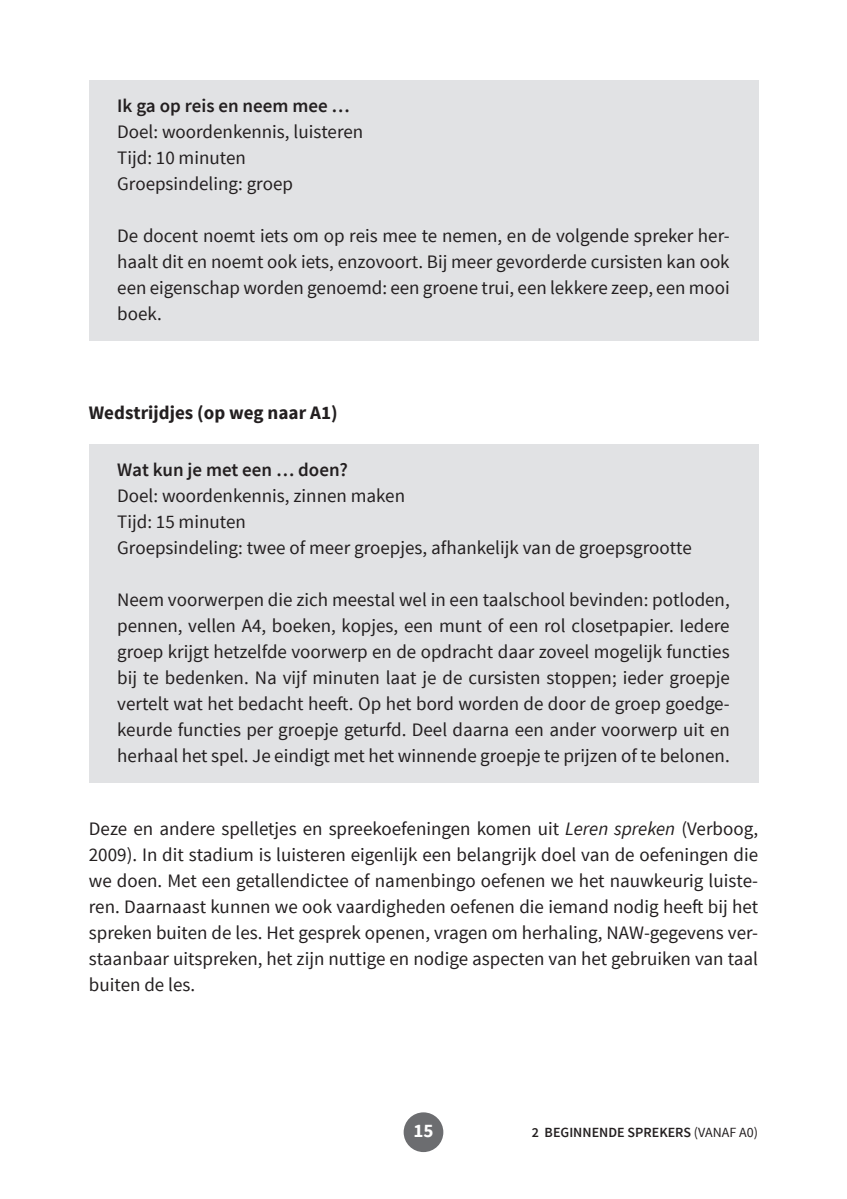
<style>
.page{position:relative;width:847px;height:1199px;background:#fff}
.page>*{position:absolute;margin:0;border:0;box-sizing:border-box;transform-origin:0 0}
.t1{font:19px/26px "Source Sans Pro";color:#231f20;text-align:justify}
.t2{font:600 19px "Source Sans Pro";color:#231f20}
.t3{font:700 19px "Source Sans Pro";color:#231f20}
.t4{font:700 19px "Source Sans Pro";color:#fff}
.t5{font:600 14px "Source Sans Pro";color:#231f20}
.s1{font-style:italic}
.s2{font-weight:400}
</style>
<div class="page">
<div style="left:403px;top:1112px;width:40px;height:39px;background:#6c6d70;border-radius:50%"></div>
<div style="left:89px;top:444px;width:669px;height:338px;background:#e1e2e4"></div>
<div style="left:89px;top:80px;width:669px;height:260px;background:#e1e2e4"></div>
<p class="t2" style="left:117px;top:94px;width:234px">Ik ga op reis en neem mee …</p>
<p class="t1" style="left:117px;top:119px;width:247px;text-align:left">Doel: woordenkennis, luisteren<br>Tijd: 10 minuten<br>Groepsindeling: groep</p>
<p class="t1" style="left:117px;top:223px;width:614px">De docent noemt iets om op reis mee te nemen, en de volgende spreker her&shy;haalt dit en noemt ook iets, enzovoort. Bij meer gevorderde cursisten kan ook een eigenschap worden genoemd: een groene trui, een lekkere zeep, een mooi boek.</p>
<p class="t3" style="left:89px;top:400px;width:250px">Wedstrijdjes (op weg naar A1)</p>
<p class="t2" style="left:117px;top:458px;width:232px">Wat kun je met een … doen?</p>
<p class="t1" style="left:117px;top:483px;width:576px;text-align:left">Doel: woordenkennis, zinnen maken<br>Tijd: 15 minuten<br>Groepsindeling: twee of meer groepjes, afhankelijk van de groepsgrootte</p>
<p class="t1" style="left:117px;top:587px;width:614px">Neem voorwerpen die zich meestal wel in een taalschool bevinden: potloden, pennen, vellen A4, boeken, kopjes, een munt of een rol closetpapier. Iedere groep krijgt hetzelfde voorwerp en de opdracht daar zoveel mogelijk functies bij te bedenken. Na vijf minuten laat je de cursisten stoppen; ieder groepje vertelt wat het bedacht heeft. Op het bord worden de door de groep goedge&shy;keurde functies per groepje geturfd. Deel daarna een ander voorwerp uit en herhaal het spel. Je eindigt met het winnende groepje te prijzen of te belonen.</p>
<p class="t1" style="left:89px;top:815px;width:671px">Deze en andere spelletjes en spreekoefeningen komen uit <span class="s1">Leren spreken</span> (Verboog, 2009). In dit stadium is luisteren eigenlijk een belangrijk doel van de oefeningen die we doen. Met een getallendictee of namenbingo oefenen we het nauwkeurig luiste&shy;ren. Daarnaast kunnen we ook vaardigheden oefenen die iemand nodig heeft bij het spreken buiten de les. Het gesprek openen, vragen om herhaling, NAW-gegevens ver&shy;staanbaar uitspreken, het zijn nuttige en nodige aspecten van het gebruiken van taal buiten de les.</p>
<p class="t4" style="left:413px;top:1118px;width:22px">15</p>
<p class="t5" style="left:532px;top:1123px;width:228px">2 BEGINNENDE SPREKERS <span class="s2">(VANAF A0)</span></p>
</div>
